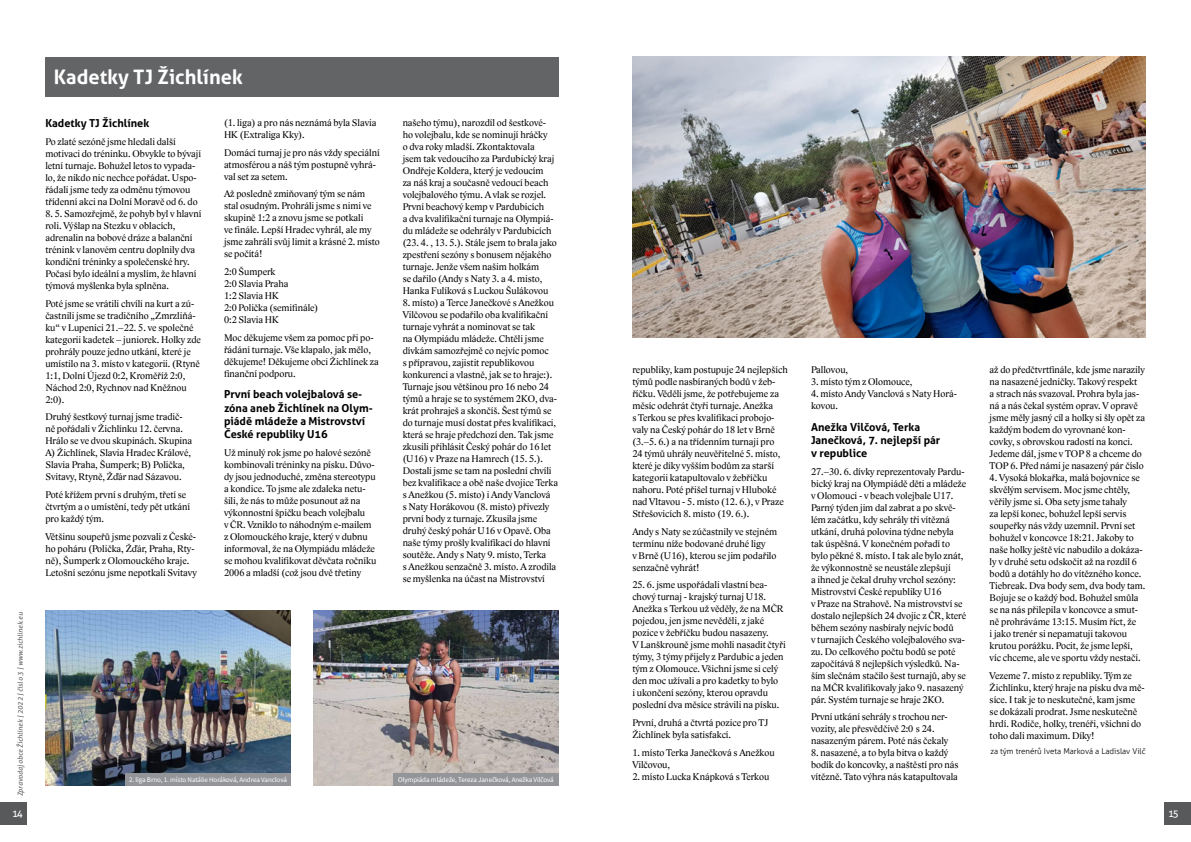
<style>
.page{position:relative;width:1191px;height:842px;background:#fff}
.page>*{position:absolute;margin:0;border:0;box-sizing:border-box;transform-origin:0 0}
.zakladni_text{font:700 20px "Aller";color:#fff}
.zakladni_text-2{font:700 11px/13.2px "Aller";color:#000}
.zakladni_text-3{font:10px/12px "Lido STFCE";color:#000}
.t1{font:10px "Aller";color:#fff}
.podpis{font:300 8px "Aller";color:#000}
.t2{font:7px "Source Sans Pro";letter-spacing:-.01em;color:#fff}
.t3{font:italic 7px "Aller";color:#636466}
</style>
<div class="page">
<div style="left:1164px;top:803px;width:27px;height:22px;background:#58595b"></div>
<div style="left:0;top:803px;width:27px;height:22px;background:#58595b"></div>
<div style="left:45px;top:57px;width:513px;height:39px;background:#636466"></div>
<img style="left:45px;top:611px;width:246px;height:174px">
<img style="left:632px;top:57px;width:513px;height:280px">
<img style="left:313px;top:611px;width:245px;height:174px">
<div style="left:125px;top:773px;width:166px;height:12px;background:#939598"></div>
<div style="left:393px;top:773px;width:165px;height:12px;background:#939598"></div>
<p class="zakladni_text" style="left:54px;top:64px;width:190px">Kadetky TJ Žichlínek</p>
<p class="zakladni_text-2" style="left:45px;top:117px;width:105px">Kadetky TJ Žichlínek</p>
<p class="zakladni_text-3" style="left:45px;top:136px;width:157px">Po zlaté sezóně jsme hledali další motivaci do tréninku. Obvykle to bývají letní turnaje. Bohužel letos to vypada&shy;lo, že nikdo nic nechce pořádat. Uspo&shy;řádali jsme tedy za odměnu týmovou třídenní akci na Dolní Moravě od 6. do</p>
<p class="zakladni_text-3" style="left:45px;top:208px;width:157px">8. 5. Samozřejmě, že pohyb byl v hlavní roli. Výšlap na Stezku v oblacích, adrenalin na bobové dráze a balanční trénink v lanovém centru doplnily dva kondiční tréninky a společenské hry.<br>Počasí bylo ideální a myslím, že hlavní týmová myšlenka byla splněna.</p>
<p class="zakladni_text-3" style="left:45px;top:297px;width:157px">Poté jsme se vrátili chvíli na kurt a zú&shy;častnili jsme se tradičního „Zmrzliňá&shy;ku“ v Lupenici 21.–22. 5. ve společné kategorii kadetek – juniorek. Holky zde prohrály pouze jedno utkání, které je umístilo na 3. místo v kategorii. (Rtyně 1:1, Dolní Újezd 0:2, Kroměříž 2:0, Náchod 2:0, Rychnov nad Kněžnou 2:0).</p>
<p class="zakladni_text-3" style="left:45px;top:411px;width:148px">Druhý šestkový turnaj jsme tradič&shy;ně pořádali v Žichlínku 12. června.<br>Hrálo se ve dvou skupinách. Skupina A) Žichlínek, Slavia Hradec Králové, Slavia Praha, Šumperk; B) Polička, Svitavy, Rtyně, Žďár nad Sázavou.</p>
<p class="zakladni_text-3" style="left:45px;top:489px;width:146px">Poté křížem první s druhým, třetí se čtvrtým a o umístění, tedy pět utkání pro každý tým.</p>
<p class="zakladni_text-3" style="left:45px;top:530px;width:153px">Většinu soupeřů jsme pozvali z České&shy;ho poháru (Polička, Žďár, Praha, Rty&shy;ně), Šumperk z Olomouckého kraje.<br>Letošní sezónu jsme nepotkali Svitavy</p>
<p class="zakladni_text-3" style="left:224px;top:117px;width:154px">(1. liga) a pro nás neznámá byla Slavia<br>HK (Extraliga Kky).</p>
<p class="zakladni_text-3" style="left:224px;top:146px;width:157px">Domácí turnaj je pro nás vždy speciální atmosférou a náš tým postupně vyhrá&shy;val set za setem.</p>
<p class="zakladni_text-3" style="left:224px;top:188px;width:157px">Až posledně zmiňovaný tým se nám stal osudným. Prohráli jsme s nimi ve skupině 1:2 a znovu jsme se potkali<br>ve finále. Lepší Hradec vyhrál, ale my jsme zahráli svůj limit a krásné 2. místo se počítá!</p>
<p class="zakladni_text-3" style="left:224px;top:266px;width:53px">2:0 Šumperk</p>
<p class="zakladni_text-3" style="left:224px;top:278px;width:66px">2:0 Slavia Praha</p>
<p class="zakladni_text-3" style="left:224px;top:290px;width:56px">1:2 Slavia HK</p>
<p class="zakladni_text-3" style="left:224px;top:302px;width:96px">2:0 Polička (semifinále)</p>
<p class="zakladni_text-3" style="left:224px;top:314px;width:56px">0:2 Slavia HK</p>
<p class="zakladni_text-3" style="left:224px;top:331px;width:156px">Moc děkujeme všem za pomoc při po&shy;řádání turnaje. Vše klapalo, jak mělo, děkujeme! Děkujeme obci Žichlínek za finanční podporu.</p>
<p class="zakladni_text-2" style="left:224px;top:388px;width:150px">První beach volejbalová se&shy;zóna aneb Žichlínek na Olym&shy;piádě mládeže a Mistrovství<br>České republiky U16</p>
<p class="zakladni_text-3" style="left:224px;top:446px;width:154px">Už minulý rok jsme po halové sezóně kombinovali tréninky na písku. Důvo&shy;dy jsou jednoduché, změna stereotypu a kondice. To jsme ale zdaleka netu&shy;šili, že nás to může posunout až na výkonnostní špičku beach volejbalu<br>v ČR. Vzniklo to náhodným e-‑mailem z Olomouckého kraje, který v dubnu informoval, že na Olympiádu mládeže se mohou kvalifikovat děvčata ročníku 2006 a mladší (což jsou dvě třetiny</p>
<p class="zakladni_text-3" style="left:403px;top:117px;width:156px">našeho týmu), narozdíl od šestkové&shy;ho volejbalu, kde se nominují hráčky<br>o dva roky mladší. Zkontaktovala<br>jsem tak vedoucího za Pardubický kraj Ondřeje Koldera, který je vedoucím<br>za náš kraj a současně vedoucí beach volejbalového týmu. A vlak se rozjel.<br>První beachový kemp v Pardubicích<br>a dva kvalifikační turnaje na Olympiá&shy;du mládeže se odehrály v Pardubicích (23. 4. , 13. 5.). Stále jsem to brala jako zpestření sezóny s bonusem nějakého turnaje. Jenže všem našim holkám<br>se dařilo (Andy s Naty 3. a 4. misto, Hanka Fulíková s Luckou Šulákovou</p>
<p class="zakladni_text-3" style="left:403px;top:297px;width:157px">8. místo) a Terce Janečkové s Anežkou Vilčovou se podařilo oba kvalifikační turnaje vyhrát a nominovat se tak<br>na Olympiádu mládeže. Chtěli jsme dívkám samozřejmě co nejvíc pomoc<br>s přípravou, zajistit republikovou konkurenci a vlastně, jak se to hraje:).<br>Turnaje jsou většinou pro 16 nebo 24 týmů a hraje se to systémem 2KO, dva&shy;krát prohraješ a skončíš. Šest týmů se do turnaje musí dostat přes kvalifikaci, která se hraje předchozí den. Tak jsme zkusili přihlásit Český pohár do 16 let (U16) v Praze na Hamrech (15. 5.).<br>Dostali jsme se tam na poslední chvíli bez kvalifikace a obě naše dvojice Terka s Anežkou (5. místo) i Andy Vanclová<br>s Naty Horákovou (8. misto) přivezly první body z turnaje. Zkusila jsme druhý český pohár U16 v Opavě. Oba naše týmy prošly kvalifikací do hlavní soutěže. Andy s Naty 9. místo, Terka<br>s Anežkou senzačně 3. místo. A zrodila se myšlenka na účast na Mistrovství</p>
<p class="zakladni_text-3" style="left:632px;top:364px;width:157px">republiky, kam postupuje 24 nejlepších týmů podle nasbíraných bodů v žeb&shy;říčku. Věděli jsme, že potřebujeme za měsíc odehrát čtyři turnaje. Anežka<br>s Terkou se přes kvalifikaci probojo&shy;valy na Český pohár do 18 let v Brně (3.–5. 6.) a na třídenním turnaji pro<br>24 týmů uhrály neuvěřitelné 5. místo, které je díky vyšším bodům za starší kategorii katapultovalo v žebříčku nahoru. Poté přišel turnaj v Hluboké nad Vltavou - 5. místo (12. 6.), v Praze Střešovicích 8. místo (19. 6.).</p>
<p class="zakladni_text-3" style="left:632px;top:525px;width:146px">Andy s Naty se zúčastnily ve stejném termínu níže bodované druhé ligy<br>v Brně (U16), kterou se jim podařilo senzačně vyhrát!</p>
<p class="zakladni_text-3" style="left:632px;top:579px;width:155px">25. 6. jsme uspořádali vlastní bea&shy;chový turnaj - krajský turnaj U18.<br>Anežka s Terkou už věděly, že na MČR pojedou, jen jsme nevěděli, z jaké pozice v žebříčku budou nasazeny.<br>V Lanškrouně jsme mohli nasadit čtyři týmy, 3 týmy přijely z Pardubic a jeden tým z Olomouce. Všichni jsme si celý den moc užívali a pro kadetky to bylo<br>i ukončení sezóny, kterou opravdu poslední dva měsíce strávili na písku.</p>
<p class="zakladni_text-3" style="left:632px;top:717px;width:137px">První, druhá a čtvrtá pozice pro TJ<br>Žichlínek byla satisfakcí.</p>
<p class="zakladni_text-3" style="left:632px;top:746px;width:144px">1. místo Terka Janečková s Anežkou<br>Vilčovou,</p>
<p class="zakladni_text-3" style="left:632px;top:770px;width:139px">2. místo Lucka Knápková s Terkou</p>
<p class="zakladni_text-3" style="left:811px;top:364px;width:39px">Pallovou,</p>
<p class="zakladni_text-3" style="left:811px;top:376px;width:103px">3. místo tým z Olomouce,</p>
<p class="zakladni_text-3" style="left:811px;top:388px;width:147px">4. místo Andy Vanclová s Naty Horá&shy;kovou.</p>
<p class="zakladni_text-2" style="left:811px;top:420px;width:131px">Anežka Vilčová, Terka<br>Janečková, 7. nejlepší pár v republice</p>
<p class="zakladni_text-3" style="left:811px;top:465px;width:157px">27.–30. 6. dívky reprezentovaly Pardu&shy;bický kraj na Olympiádě děti a mládeže v Olomouci - v beach volejbale U17.<br>Parný týden jim dal zabrat a po skvě&shy;lém začátku, kdy sehrály tři vítězná utkání, druhá polovina týdne nebyla tak úspěšná. V konečném pořadí to bylo pěkné 8. místo. I tak ale bylo znát, že výkonnostně se neustále zlepšují<br>a ihned je čekal druhy vrchol sezóny:<br>Mistrovství České republiky U16<br>v Praze na Strahově. Na mistrovství se dostalo nejlepších 24 dvojic z ČR, které během sezóny nasbíraly nejvíc bodů<br>v turnajích Českého volejbalového sva&shy;zu. Do celkového počtu bodů se poté započítává 8 nejlepších výsledků. Na&shy;ším slečnám stačilo šest turnajů, aby se na MČR kvalifikovaly jako 9. nasazený pár. Systém turnaje se hraje 2KO.</p>
<p class="zakladni_text-3" style="left:811px;top:711px;width:139px">První utkání sehrály s trochou ner&shy;vozity, ale přesvědčivě 2:0 s 24. nasazeným párem. Poté nás čekaly</p>
<p class="zakladni_text-3" style="left:811px;top:747px;width:149px">8. nasazené, a to byla bitva o každý bodík do koncovky, a naštěstí pro nás vítězně. Tato výhra nás katapultovala</p>
<p class="zakladni_text-3" style="left:989px;top:364px;width:157px">až do předčtvrtfinále, kde jsme narazily na nasazené jedničky. Takový respekt<br>a strach nás svazoval. Prohra byla jas&shy;ná a nás čekal systém oprav. V opravě jsme měly jasný cíl a holky si šly opět za každým bodem do vyrovnané kon&shy;covky, s obrovskou radostí na konci.<br>Jedeme dál, jsme v TOP 8 a chceme do TOP 6. Před námi je nasazený pár číslo</p>
<p class="zakladni_text-3" style="left:989px;top:472px;width:157px">4. Vysoká blokařka, malá bojovnice se skvělým servisem. Moc jsme chtěly, věřily jsme si. Oba sety jsme tahaly<br>za lepší konec, bohužel lepší servis soupeřky nás vždy uzemnil. První set bohužel v koncovce 18:21. Jakoby to naše holky ještě víc nabudilo a dokáza&shy;ly v druhé setu odskočit až na rozdíl 6 bodů a dotáhly ho do vítězného konce.<br>Tiebreak. Dva body sem, dva body tam.<br>Bojuje se o každý bod. Bohužel smůla se na nás přilepila v koncovce a smut&shy;ně prohráváme 13:15. Musím říct, že<br>i jako trenér si nepamatuji takovou krutou porážku. Pocit, že jsme lepší, víc chceme, ale ve sportu vždy nestačí.</p>
<p class="zakladni_text-3" style="left:989px;top:669px;width:157px">Vezeme 7. místo z republiky. Tým ze Žichlínku, který hraje na písku dva mě&shy;síce. I tak je to neskutečné, kam jsme se dokázali prodrat. Jsme neskutečně hrdí. Rodiče, holky, trenéři, všichni do toho dali maximum. Díky!</p>
<p class="podpis" style="left:990px;top:746px;width:157px">za tým trenérů Iveta Marková a Ladislav Vilč</p>
<p class="t3" style="left:16px;top:796px;width:186px;rotate:-90deg">Zpravodaj obce Žichlínek | 2022 | číslo 3 | www.zichlinek.eu</p>
<p class="t1" style="left:12px;top:808px;width:12px">14</p>
<p class="t1" style="left:1168px;top:808px;width:12px">15</p>
<p class="t2" style="left:129px;top:775px;width:159px">2. liga Brno, 1. místo Natálie Horáková, Andrea Vanclová</p>
<p class="t2" style="left:398px;top:775px;width:157px">Olympiáda mládeže, Tereza Janečková, Anežka Vilčová</p>
</div>
